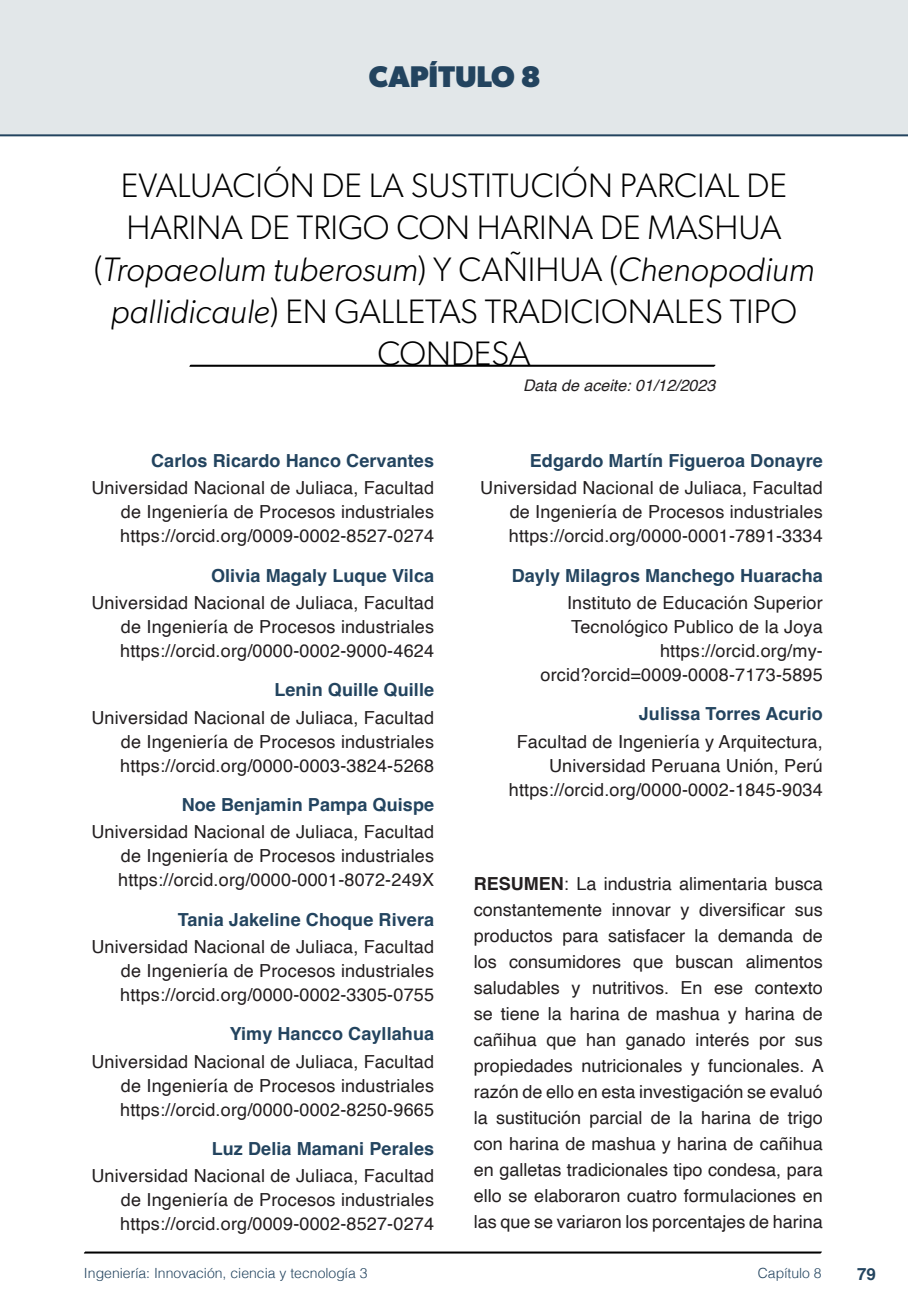
<style>
.page{position:relative;width:908px;height:1304px;background:#fff}
.page>*{position:absolute;margin:0;border:0;box-sizing:border-box;transform-origin:0 0}
.t1{font:300 34px/42px "Gibson";color:#000;text-align:center}
.t2{font:700 30px "Gibson";color:#23445f}
.t3{font:18px/24px "Helvetica";letter-spacing:.01em;color:#231f20;text-align:justify}
.t4{font:700 18px "Helvetica";letter-spacing:.005em;color:#23445f}
.t5{font:700 16.8px "Helvetica";color:#23445f}
.t6{font:italic 16px "Helvetica";color:#231f20}
.t7{font:300 14px "Helvetica";color:#23445f}
.s1{font-style:italic}
.s2{font-weight:700}
</style>
<div class="page">
<svg style="left:84px;top:1251px;width:737px;height:3px;background:#515151"></svg>
<svg style="left:189px;top:364px;width:526px;height:3px;background:#4f4f4f"></svg>
<div style="left:0;top:0;width:907px;height:136px;background:#e2e7e9"></div>
<div style="left:44px;top:72px;width:68px;height:61px;background:#e2e7e9"></div>
<h2 class="t2" style="left:369px;top:58px;width:173px">CAPÍTULO 8</h2>
<h1 class="t1" style="left:94px;top:164px;width:721px">EVALUACIÓN DE LA SUSTITUCIÓN PARCIAL DE HARINA DE TRIGO CON HARINA DE MASHUA (<span class="s1">Tropaeolum tuberosum</span>) Y CAÑIHUA (<span class="s1">Chenopodium pallidicaule</span>) EN GALLETAS TRADICIONALES TIPO CONDESA</h1>
<p class="t4" style="left:151px;top:450px;width:284px">Carlos Ricardo Hanco Cervantes</p>
<p class="t3" style="left:120px;top:477px;width:315px;text-indent:-29px">Universidad Nacional de Juliaca, Facultad de Ingeniería de Procesos industriales https://orcid.org/0009-0002-8527-0274</p>
<p class="t4" style="left:211px;top:564px;width:224px">Olivia Magaly Luque Vilca</p>
<p class="t3" style="left:120px;top:591px;width:315px;text-indent:-29px">Universidad Nacional de Juliaca, Facultad de Ingeniería de Procesos industriales https://orcid.org/0000-0002-9000-4624</p>
<p class="t4" style="left:274px;top:679px;width:161px">Lenin Quille Quille</p>
<p class="t3" style="left:120px;top:706px;width:315px;text-indent:-29px">Universidad Nacional de Juliaca, Facultad de Ingeniería de Procesos industriales https://orcid.org/0000-0003-3824-5268</p>
<p class="t4" style="left:181px;top:794px;width:254px">Noe Benjamin Pampa Quispe</p>
<p class="t3" style="left:118px;top:821px;width:317px;text-indent:-27px">Universidad Nacional de Juliaca, Facultad de Ingeniería de Procesos industriales https://orcid.org/0000-0001-8072-249X</p>
<p class="t4" style="left:178px;top:908px;width:258px">Tania Jakeline Choque Rivera</p>
<p class="t3" style="left:120px;top:935px;width:315px;text-indent:-29px">Universidad Nacional de Juliaca, Facultad de Ingeniería de Procesos industriales https://orcid.org/0000-0002-3305-0755</p>
<p class="t4" style="left:229px;top:1023px;width:206px">Yimy Hancco Cayllahua</p>
<p class="t3" style="left:120px;top:1050px;width:315px;text-indent:-29px">Universidad Nacional de Juliaca, Facultad de Ingeniería de Procesos industriales https://orcid.org/0000-0002-8250-9665</p>
<p class="t4" style="left:212px;top:1138px;width:224px">Luz Delia Mamani Perales</p>
<p class="t3" style="left:120px;top:1165px;width:315px;text-indent:-29px">Universidad Nacional de Juliaca, Facultad de Ingeniería de Procesos industriales https://orcid.org/0009-0002-8527-0274</p>
<p class="t6" style="left:523px;top:373px;width:194px">Data de aceite: 01/12/2023</p>
<p class="t4" style="left:529px;top:450px;width:294px">Edgardo Martín Figueroa Donayre</p>
<p class="t3" style="left:508px;top:477px;width:315px;text-indent:-29px">Universidad Nacional de Juliaca, Facultad de Ingeniería de Procesos industriales https://orcid.org/0000-0001-7891-3334</p>
<p class="t4" style="left:511px;top:564px;width:312px">Dayly Milagros Manchego Huaracha</p>
<p class="t3" style="left:540px;top:591px;width:284px;text-align:right">Instituto de Educación Superior<br>Tecnológico Publico de la Joya https://orcid.org/my&shy;orcid?orcid=0009-0008-7173-5895</p>
<p class="t4" style="left:638px;top:703px;width:185px">Julissa Torres Acurio</p>
<p class="t3" style="left:508px;top:730px;width:315px;text-align:right">Facultad de Ingeniería y Arquitectura,<br>Universidad Peruana Unión, Perú https://orcid.org/0000-0002-1845-9034</p>
<p class="t3" style="left:473px;top:871px;width:351px;line-height:26px"><span class="s2">RESUMEN</span>: La industria alimentaria busca constantemente innovar y diversificar sus productos para satisfacer la demanda de los consumidores que buscan alimentos saludables y nutritivos. En ese contexto se tiene la harina de mashua y harina de cañihua que han ganado interés por sus propiedades nutricionales y funcionales. A razón de ello en esta investigación se evaluó la sustitución parcial de la harina de trigo con harina de mashua y harina de cañihua en galletas tradicionales tipo condesa, para ello se elaboraron cuatro formulaciones en las que se variaron los porcentajes de harina</p>
<p class="t7" style="left:84px;top:1261px;width:285px">Ingeniería: Innovación, ciencia y tecnología 3</p>
<p class="t7" style="left:757px;top:1261px;width:65px">Capítulo 8</p>
<p class="t5" style="left:856px;top:1264px;width:20px">79</p>
</div>
